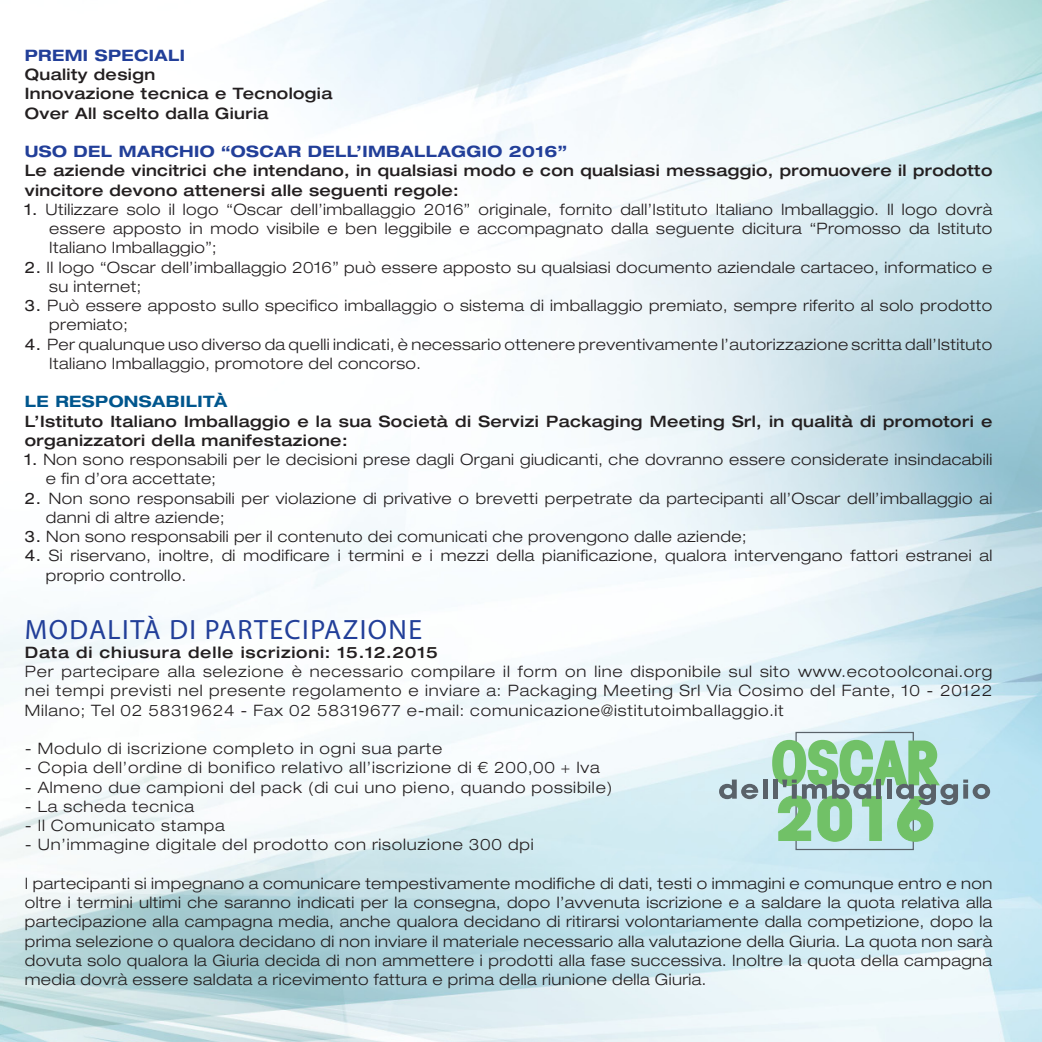
<style>
.page{position:relative;width:1042px;height:1042px;background:#fff}
.page>*{position:absolute;margin:0;border:0;box-sizing:border-box;transform-origin:0 0}
.t1{font:28px "Myriad Pro";letter-spacing:.05em;color:#223f99}
.t2{font:300 expanded 15.75px/19.2px "Helvetica Neue LT Std";letter-spacing:.025em;color:#231f20}
.t3{font:500 expanded 15.75px/19.2px "Helvetica Neue LT Std";letter-spacing:.025em;color:#231f20}
.t4{font:300 expanded 15.75px "Helvetica Neue LT Std";letter-spacing:.05em;color:#231f20}
.t5{font:700 expanded 15.75px "Helvetica Neue LT Std";letter-spacing:.025em;color:#223f99}
.t6{font:500 expanded 15.75px "Helvetica Neue LT Std";letter-spacing:.05em;color:#231f20}
.t7{font:700 expanded 15.75px "Helvetica Neue LT Std";letter-spacing:.025em;color:#00568d}
.s1{font-weight:400}
</style>
<div class="page">
<img style="left:0;top:0;width:1042px;height:1042px">
<div style="left:795px;top:732px;width:119px;height:118px;border:1px solid #5a6269"></div>
<svg style="left:719px;top:779px;width:39px;height:20px"></svg>
<hr style="left:763px;top:779px;width:4px;height:19px;background:#5a6269">
<svg style="left:771px;top:739px;width:219px;height:103px;background:#9dcdb1"></svg>
<p class="t5" style="left:25px;top:45px;width:162px">PREMI SPECIALI</p>
<p class="t3" style="left:25px;top:65px;width:132px">Quality design</p>
<p class="t3" style="left:25px;top:84px;width:309px">Innovazione tecnica e Tecnologia</p>
<p class="t3" style="left:25px;top:103px;width:245px">Over All scelto dalla Giuria</p>
<p class="t5" style="left:25px;top:142px;width:544px">USO DEL MARCHIO “OSCAR DELL’IMBALLAGGIO 2016”</p>
<p class="t3" style="left:25px;top:161px;width:969px">Le aziende vincitrici che intendano, in qualsiasi modo e con qualsiasi messaggio, promuovere il prodotto vincitore devono attenersi alle seguenti regole:</p>
<p class="t2" style="left:49px;top:199px;width:944px;text-align:justify;text-indent:-25px"><span class="s1">1.</span> Utilizzare solo il logo “Oscar dell’imballaggio 2016” originale, fornito dall’Istituto Italiano Imballaggio. Il logo dovrà essere apposto in modo visibile e ben leggibile e accompagnato dalla seguente dicitura “Promosso da Istituto Italiano Imballaggio”;</p>
<p class="t2" style="left:49px;top:257px;width:944px;text-indent:-25px"><span class="s1">2.</span> Il logo “Oscar dell’imballaggio 2016” può essere apposto su qualsiasi documento aziendale cartaceo, informatico e su internet;</p>
<p class="t2" style="left:49px;top:296px;width:944px;text-indent:-25px"><span class="s1">3.</span> Può essere apposto sullo specifico imballaggio o sistema di imballaggio premiato, sempre riferito al solo prodotto premiato;</p>
<p class="t2" style="left:49px;top:334px;width:944px;text-indent:-25px"><span class="s1">4.</span> Per qualunque uso diverso da quelli indicati, è necessario ottenere preventivamente l’autorizzazione scritta dall’Istituto<br>Italiano Imballaggio, promotore del concorso.</p>
<p class="t7" style="left:25px;top:392px;width:204px">LE RESPONSABILITÀ</p>
<p class="t3" style="left:25px;top:411px;width:969px">L’Istituto Italiano Imballaggio e la sua Società di Servizi Packaging Meeting Srl, in qualità di promotori e organizzatori della manifestazione:</p>
<p class="t2" style="left:46px;top:450px;width:948px;text-indent:-21px"><span class="s1">1.</span> Non sono responsabili per le decisioni prese dagli Organi giudicanti, che dovranno essere considerate insindacabili e fin d’ora accettate;</p>
<p class="t2" style="left:46px;top:488px;width:948px;text-indent:-21px"><span class="s1">2.</span> Non sono responsabili per violazione di privative o brevetti perpetrate da partecipanti all’Oscar dell’imballaggio ai danni di altre aziende;</p>
<p class="t2" style="left:25px;top:527px;width:723px"><span class="s1">3.</span> Non sono responsabili per il contenuto dei comunicati che provengono dalle aziende;</p>
<p class="t2" style="left:46px;top:546px;width:948px;text-indent:-21px"><span class="s1">4.</span> Si riservano, inoltre, di modificare i termini e i mezzi della pianificazione, qualora intervengano fattori estranei al proprio controllo.</p>
<p class="t1" style="left:25px;top:612px;width:399px">MODALITÀ DI PARTECIPAZIONE</p>
<p class="t6" style="left:25px;top:642px;width:414px">Data di chiusura delle iscrizioni: 15.12.2015</p>
<p class="t2" style="left:25px;top:661px;width:969px;text-align:justify">Per partecipare alla selezione è necessario compilare il form on line disponibile sul sito www.ecotoolconai.org nei tempi previsti nel presente regolamento e inviare a: Packaging Meeting Srl Via Cosimo del Fante, 10 - 20122<br>Milano; Tel 02 58319624 - Fax 02 58319677 e-mail: comunicazione@istitutoimballaggio.it</p>
<p class="t4" style="left:25px;top:739px;width:419px">- Modulo di iscrizione completo in ogni sua parte</p>
<p class="t4" style="left:25px;top:758px;width:576px">- Copia dell’ordine di bonifico relativo all’iscrizione di € 200,00 + Iva</p>
<p class="t4" style="left:25px;top:777px;width:589px">- Almeno due campioni del pack (di cui uno pieno, quando possibile)</p>
<p class="t4" style="left:25px;top:797px;width:171px">- La scheda tecnica</p>
<p class="t4" style="left:25px;top:816px;width:202px">- Il Comunicato stampa</p>
<p class="t4" style="left:25px;top:835px;width:510px">- Un’immagine digitale del prodotto con risoluzione 300 dpi</p>
<p class="t2" style="left:25px;top:873px;width:969px;text-align:justify">I partecipanti si impegnano a comunicare tempestivamente modifiche di dati, testi o immagini e comunque entro e non oltre i termini ultimi che saranno indicati per la consegna, dopo l’avvenuta iscrizione e a saldare la quota relativa alla partecipazione alla campagna media, anche qualora decidano di ritirarsi volontariamente dalla competizione, dopo la prima selezione o qualora decidano di non inviare il materiale necessario alla valutazione della Giuria. La quota non sarà dovuta solo qualora la Giuria decida di non ammettere i prodotti alla fase successiva. Inoltre la quota della campagna media dovrà essere saldata a ricevimento fattura e prima della riunione della Giuria.</p>
</div>
